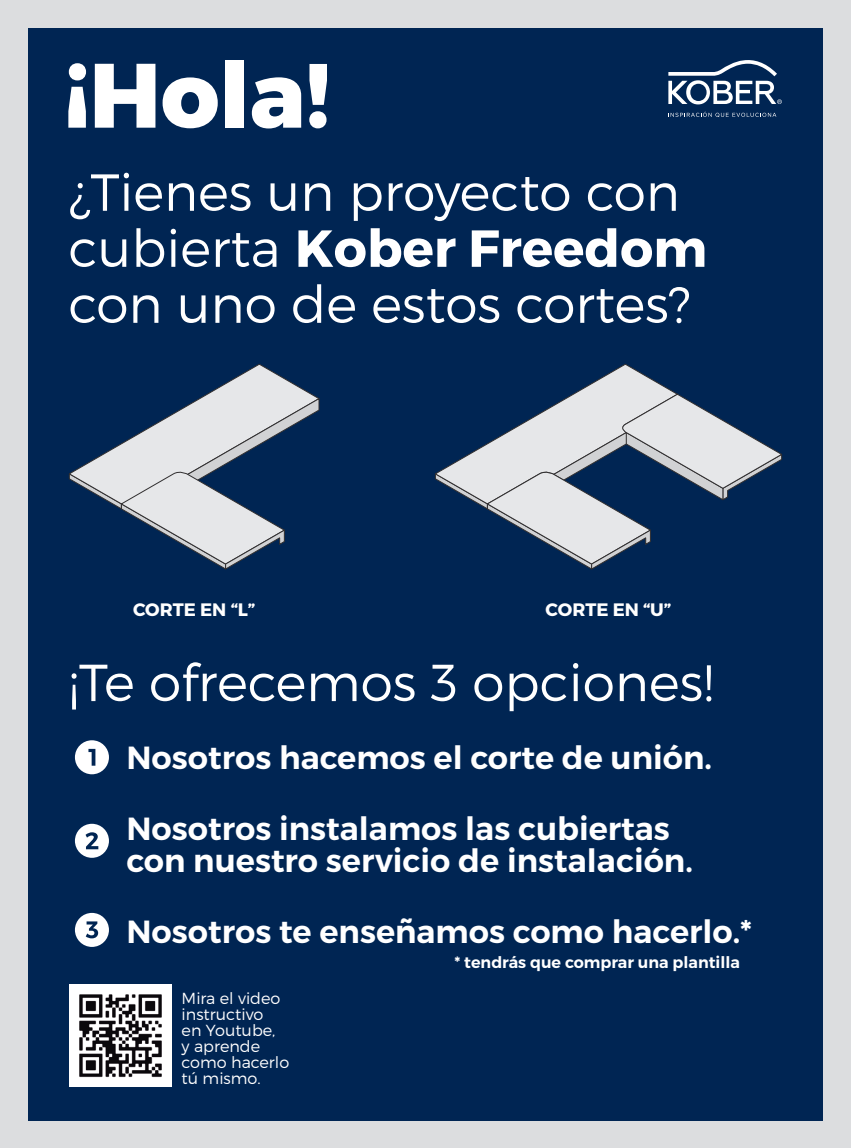
<style>
.page{position:relative;width:851px;height:1148px;background:#fff}
.page>*{position:absolute;margin:0;border:0;box-sizing:border-box;transform-origin:0 0}
.t1{font:300 52px/56px "Montserrat";color:#fff}
.t2{font:600 32px/32px "Montserrat";color:#fff}
.t3{font:700 18px "Montserrat";color:#fff}
.t4{font:300 16px/16px "Montserrat";color:#fff}
.t5{font:600 16px "Montserrat";color:#fff}
.s1{font-weight:700}
</style>
<div class="page">
<div style="left:0;top:0;width:850px;height:1148px;background:#dcdddf"></div>
<div style="left:28px;top:28px;width:794px;height:1092px;background:#002553"></div>
<svg style="left:68px;top:63px;width:18px;height:65px"></svg>
<svg style="left:95px;top:64px;width:60px;height:64px"></svg>
<svg style="left:162px;top:77px;width:56px;height:51px"></svg>
<div style="left:225px;top:60px;width:19px;height:68px;background:#fff"></div>
<svg style="left:252px;top:77px;width:49px;height:51px"></svg>
<svg style="left:309px;top:64px;width:18px;height:64px"></svg>
<svg style="left:668px;top:112px;width:108px;height:5px"></svg>
<svg style="left:668px;top:60px;width:113px;height:44px"></svg>
<div style="left:75px;top:740px;width:34px;height:34px;background:#fff;border-radius:50%"></div>
<svg style="left:88px;top:749px;width:7px;height:16px"></svg>
<img style="left:69px;top:984px;width:102px;height:102px">
<svg style="left:69px;top:364px;width:251px;height:206px"></svg>
<svg style="left:435px;top:364px;width:347px;height:206px"></svg>
<div style="left:75px;top:824px;width:34px;height:34px;background:#fff;border-radius:50%"></div>
<svg style="left:85px;top:832px;width:13px;height:17px"></svg>
<div style="left:75px;top:913px;width:34px;height:34px;background:#fff;border-radius:50%"></div>
<svg style="left:86px;top:921px;width:12px;height:17px"></svg>
<h1 class="t1" style="left:68px;top:163px;width:640px">¿Tienes un proyecto con cubierta <span class="s1">Kober Freedom </span>con uno de estos cortes?</h1>
<p class="t3" style="left:133px;top:598px;width:124px">CORTE EN “L”</p>
<p class="t3" style="left:545px;top:598px;width:127px">CORTE EN “U”</p>
<h1 class="t1" style="left:68px;top:654px;width:646px">¡Te ofrecemos 3 opciones!</h1>
<p class="t2" style="left:126px;top:742px;width:587px">Nosotros hacemos el corte de unión.</p>
<p class="t2" style="left:126px;top:813px;width:568px">Nosotros instalamos las cubiertas con nuestro servicio de instalación.</p>
<p class="t2" style="left:126px;top:916px;width:627px">Nosotros te enseñamos como hacerlo.*</p>
<p class="t5" style="left:454px;top:952px;width:287px">* tendrás que comprar una plantilla</p>
<p class="t4" style="left:182px;top:990px;width:109px">Mira el video instructivo<br>en Youtube,<br>y aprende como hacerlo tú mismo.</p>
</div>
